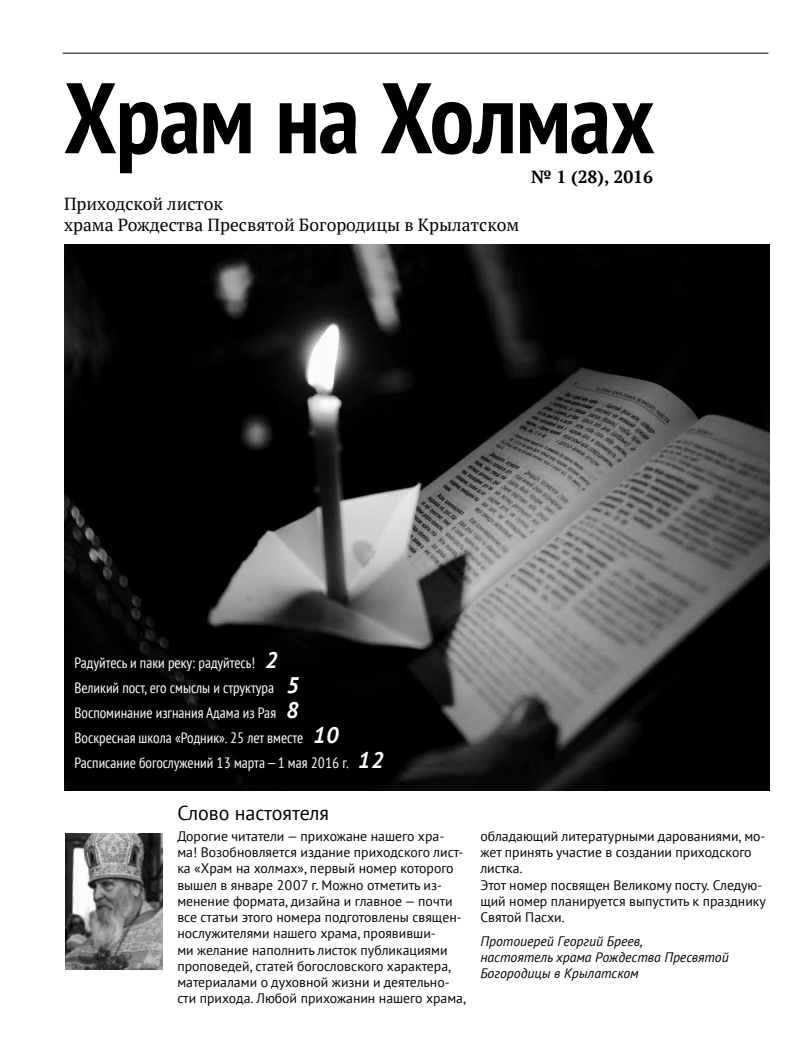
<style>
.page{position:relative;width:798px;height:1063px;background:#fff}
.page>*{position:absolute;margin:0;border:0;box-sizing:border-box;transform-origin:0 0}
.t1{font:700 condensed 100px "PT Sans";letter-spacing:-.015em;color:#000}
.t2{font:20px "PT Sans";color:#000}
.t3{font:17.5px/21px "PT Serif";color:#000}
.t4{font:700 17.5px "PT Serif";color:#000}
.t5{font:condensed 15px/25.1px "PT Sans";color:#fff}
.t6{font:13.75px/16.2px "PT Sans";color:#000}
.t7{font:italic 13.75px/16.2px "PT Sans";color:#000}
.s1{font-weight:700;font-style:italic;font-stretch:normal;font-size:22.5px}
</style>
<div class="page">
<hr style="left:63px;top:53px;width:705px;height:1px;background:#000">
<img style="left:64px;top:244px;width:705px;height:546px">
<img style="left:65px;top:833px;width:97px;height:137px">
<h1 class="t1" style="left:64px;top:52px;width:592px">Храм на Холмах</h1>
<p class="t3" style="left:64px;top:193px;width:456px">Приходской листок<br>храма Рождества Пресвятой Богородицы в Крылатском</p>
<p class="t4" style="left:531px;top:165px;width:123px">№ 1 (28), 2016</p>
<p class="t5" style="left:74px;top:650px;width:311px">Радуйтесь и паки реку: радуйтесь! <span class="s1">2<br></span>Великий пост, его смыслы и структура <span class="s1">5<br></span>Воспоминание изгнания Адама из Рая <span class="s1">8<br></span>Воскресная школа «Родник». 25 лет вместе <span class="s1">10<br></span>Расписание богослужений 13 марта—1 мая 2016 г. <span class="s1">12</span></p>
<h2 class="t2" style="left:177px;top:800px;width:153px">Слово настоятеля</h2>
<p class="t6" style="left:177px;top:828px;width:290px">Дорогие читатели — прихожане нашего хра&shy;ма! Возобновляется издание приходского лист&shy;ка «Храм на холмах», первый номер которого вышел в январе 2007 г. Можно отметить из&shy;менение формата, дизайна и главное — почти все статьи этого номера подготовлены священ&shy;нослужителями нашего храма, проявивши-<br>ми желание наполнить листок публикациями проповедей, статей богословского характера, материалами о духовной жизни и деятельно&shy;сти прихода. Любой прихожанин нашего храма,</p>
<p class="t6" style="left:480px;top:828px;width:287px">обладающий литературными дарованиями, мо&shy;жет принять участие в создании приходского листка.<br>Этот номер посвящен Великому посту. Следую&shy;щий номер планируется выпустить к празднику Святой Пасхи.</p>
<p class="t7" style="left:480px;top:932px;width:250px">Протоиерей Георгий Бреев,<br>настоятель храма Рождества Пресвятой<br>Богородицы в Крылатском</p>
</div>
